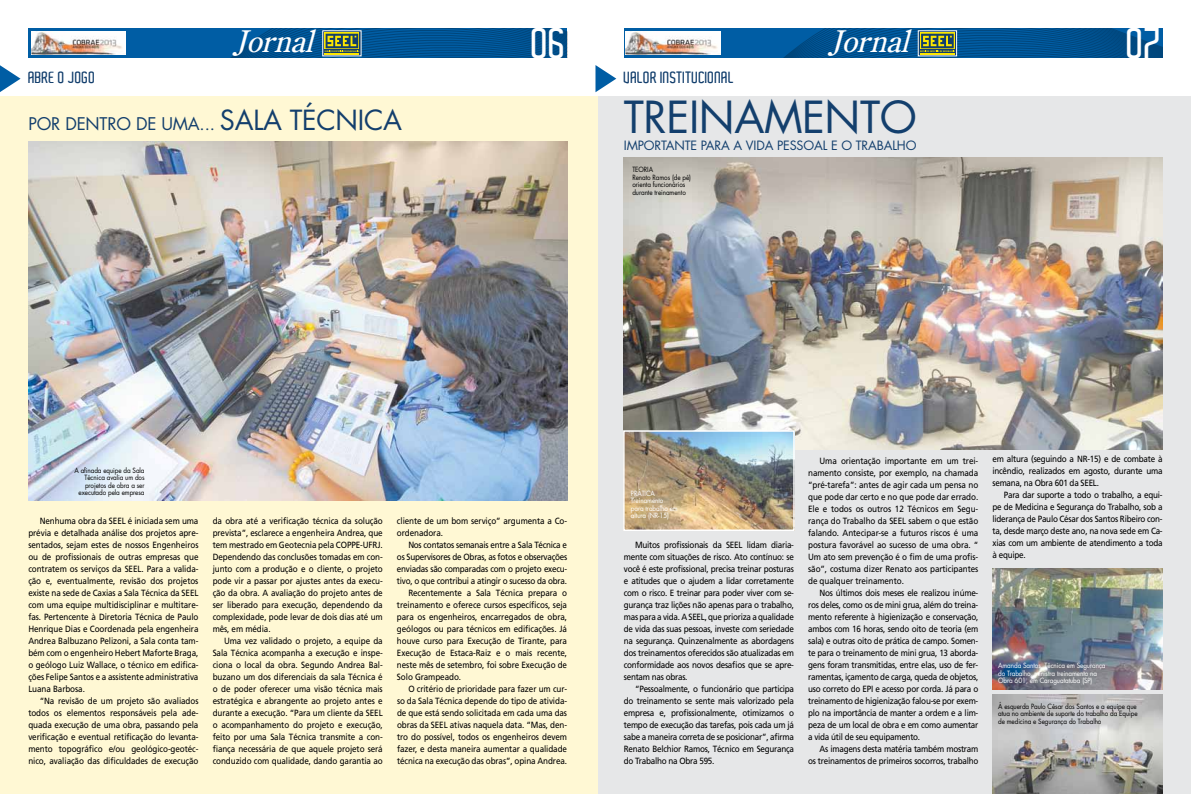
<style>
.page{position:relative;width:1191px;height:794px;background:#fff}
.page>*{position:absolute;margin:0;border:0;box-sizing:border-box;transform-origin:0 0}
.t1{font:43px "Futura";letter-spacing:-.01em;color:#133f6d}
.t2{font:600 41.2px "Aldo";color:#fff}
.t3{font:italic 29.6px "Century Old Style";color:#fff}
.t4{font:17px "Futura";letter-spacing:-.01em;color:#133f6d}
.t5{font:600 15.7px "Aldo";color:#133f6d}
.t6{font:12.5px "Futura";letter-spacing:-.01em;color:#133f6d}
.t7{font:9px/12px "Frutiger LT";letter-spacing:-.01em;color:#000;text-align:justify;scale:.9 1}
.t8{font:9px/12px "Frutiger LT";letter-spacing:-.03em;color:#000;text-align:right;scale:.9 1}
.t9{font:7px/7.5px "Futura";letter-spacing:-.01em;color:#000;text-align:right;scale:.9 1}
.t10{font:7px/7.5px "Futura";letter-spacing:-.01em;color:#fff;scale:.9 1}
.s1{font-size:27px}
</style>
<div class="page">
<div style="left:595px;top:96px;width:596px;height:698px;background:#e6e7e8"></div>
<div style="left:0;top:96px;width:597px;height:698px;background:#fff8d4"></div>
<svg style="left:0;top:65px;width:21px;height:27px"></svg>
<svg style="left:595px;top:65px;width:21px;height:27px"></svg>
<svg style="left:28px;top:28px;width:539px;height:29px;background:#095991"></svg>
<hr style="left:324px;top:53px;width:35px;height:1px;background:#fde700">
<svg style="left:624px;top:28px;width:538px;height:29px;background:#08578f"></svg>
<hr style="left:920px;top:53px;width:34px;height:1px;background:#fde700">
<img style="left:31px;top:31px;width:95px;height:24px">
<img style="left:626px;top:31px;width:94px;height:24px">
<img style="left:28px;top:141px;width:539px;height:359px">
<img style="left:624px;top:158px;width:538px;height:291px">
<img style="left:626px;top:433px;width:165px;height:95px">
<div style="left:623px;top:430px;width:171px;height:101px;border:2px solid #fff"></div>
<img style="left:992px;top:569px;width:170px;height:120px">
<img style="left:992px;top:695px;width:170px;height:99px">
<h2 class="t2" style="left:532px;top:20px;width:37px">06</h2>
<h2 class="t2" style="left:1127px;top:20px;width:37px">07</h2>
<h3 class="t3" style="left:234px;top:22px;width:79px">Jornal</h3>
<h3 class="t3" style="left:830px;top:22px;width:79px">Jornal</h3>
<h3 class="t5" style="left:28px;top:69px;width:69px">ABRE O JOGO</h3>
<h3 class="t5" style="left:624px;top:69px;width:112px">VALOR INSTITUCIONAL</h3>
<h3 class="t4" style="left:28px;top:112px;width:279px">Por dentro de uma... <span class="s1">SALA TÉCNICA</span></h3>
<h1 class="t1" style="left:624px;top:88px;width:295px">Treinamento</h1>
<h3 class="t6" style="left:624px;top:136px;width:294px">Importante para a vida pessoal e o trabalho</h3>
<p class="t9" style="left:632px;top:166px;width:67px;text-align:left">TEORIA<br>Renato Ramos (de pé) orienta funcionários durante treinamento</p>
<p class="t9" style="left:74px;top:466px;width:79px">A afinada equipe da Sala<br>Técnica avalia um dos projetos de obra a ser executado pela empresa</p>
<p class="t7" style="left:28px;top:515px;width:190px;text-indent:11px">Nenhuma obra da SEEL é iniciada sem uma prévia e detalhada análise dos projetos apre&shy;sentados, sejam estes de nossos Engenheiros ou de profissionais de outras empresas que contratem os serviços da SEEL. Para a valida&shy;ção e, eventualmente, revisão dos projetos existe na sede de Caxias a Sala Técnica da SEEL com uma equipe multidisciplinar e multitare&shy;fas. Pertencente à Diretoria Técnica de Paulo Henrique Dias e Coordenada pela engenheira Andrea Balbuzano Pelizoni, a Sala conta tam&shy;bém com o engenheiro Hebert Maforte Braga, o geólogo Luiz Wallace, o técnico em edifica&shy;ções Felipe Santos e a assistente administrativa Luana Barbosa.</p>
<p class="t7" style="left:28px;top:695px;width:190px;text-indent:11px">“Na revisão de um projeto são avaliados todos os elementos responsáveis pela ade&shy;quada execução de uma obra, passando pela verificação e eventual retificação do levanta&shy;mento topográfico e/ou geológico-geotéc&shy;nico, avaliação das dificuldades de execução</p>
<p class="t7" style="left:213px;top:515px;width:190px">da obra até a verificação técnica da solução prevista”, esclarece a engenheira Andrea, que tem mestrado em Geotecnia pela COPPE-UFRJ.<br>Dependendo das conclusões tomadas em con&shy;junto com a produção e o cliente, o projeto pode vir a passar por ajustes antes da execu&shy;ção da obra. A avaliação do projeto antes de ser liberado para execução, dependendo da complexidade, pode levar de dois dias até um mês, em média.</p>
<p class="t7" style="left:213px;top:635px;width:190px;text-indent:11px">Uma vez validado o projeto, a equipe da Sala Técnica acompanha a execução e inspe&shy;ciona o local da obra. Segundo Andrea Bal&shy;buzano um dos diferenciais da sala Técnica é o de poder oferecer uma visão técnica mais estratégica e abrangente ao projeto antes e durante a execução. “Para um cliente da SEEL o acompanhamento do projeto e execução, feito por uma Sala Técnica transmite a con&shy;fiança necessária de que aquele projeto será conduzido com qualidade, dando garantia ao</p>
<p class="t7" style="left:397px;top:515px;width:190px">cliente de um bom serviço” argumenta a Co&shy;ordenadora.</p>
<p class="t8" style="left:408px;top:539px;width:178px">Nos contatos semanais entre a Sala Técnica e</p>
<p class="t8" style="left:397px;top:551px;width:190px">os Supervisores de Obras, as fotos e observações</p>
<p class="t8" style="left:397px;top:563px;width:190px">enviadas são comparadas com o projeto execu-</p>
<p class="t8" style="left:397px;top:575px;width:190px">tivo, o que contribui a atingir o sucesso da obra.</p>
<p class="t7" style="left:408px;top:587px;width:178px">Recentemente a Sala Técnica prepara o</p>
<p class="t7" style="left:397px;top:599px;width:190px">treinamento e oferece cursos específicos, seja</p>
<p class="t7" style="left:397px;top:611px;width:190px">para os engenheiros, encarregados de obra,</p>
<p class="t7" style="left:397px;top:623px;width:190px">geólogos ou para técnicos em edificações. Já</p>
<p class="t7" style="left:397px;top:635px;width:190px">houve curso para Execução de Tirante, para</p>
<p class="t7" style="left:397px;top:647px;width:190px">Execução de Estaca-Raiz e o mais recente,</p>
<p class="t7" style="left:397px;top:659px;width:190px">neste mês de setembro, foi sobre Execução de</p>
<p class="t7" style="left:397px;top:671px;width:73px">Solo Grampeado.</p>
<p class="t7" style="left:408px;top:683px;width:178px">O critério de prioridade para fazer um cur-</p>
<p class="t7" style="left:397px;top:695px;width:190px">so da Sala Técnica depende do tipo de ativida-</p>
<p class="t7" style="left:397px;top:707px;width:190px">de que está sendo solicitada em cada uma das</p>
<p class="t7" style="left:397px;top:719px;width:190px">obras da SEEL ativas naquela data. “Mas, den-</p>
<p class="t7" style="left:397px;top:731px;width:190px">tro do possível, todos os engenheiros devem</p>
<p class="t7" style="left:397px;top:743px;width:190px">fazer, e desta maneira aumentar a qualidade</p>
<p class="t7" style="left:397px;top:755px;width:190px">técnica na execução das obras”, opina Andrea.</p>
<p class="t10" style="left:631px;top:489px;width:53px">PRÁTICA<br>Treinamento para trabalho em altura (NR-15)</p>
<p class="t7" style="left:624px;top:539px;width:191px;text-indent:11px">Muitos profissionais da SEEL lidam diaria&shy;mente com situações de risco. Ato contínuo: se você é este profissional, precisa treinar posturas e atitudes que o ajudem a lidar corretamente com o risco. E treinar para poder viver com se&shy;gurança traz lições não apenas para o trabalho, mas para a vida. A SEEL, que prioriza a qualidade de vida das suas pessoas, investe com seriedade na segurança. Quinzenalmente as abordagens dos treinamentos oferecidos são atualizadas em conformidade aos novos desafios que se apre&shy;sentam nas obras.</p>
<p class="t7" style="left:624px;top:683px;width:190px;text-indent:11px">“Pessoalmente, o funcionário que participa do treinamento se sente mais valorizado pela empresa e, profissionalmente, otimizamos o tempo de execução das tarefas, pois cada um já sabe a maneira correta de se posicionar”, afirma Renato Belchior Ramos, Técnico em Segurança do Trabalho na Obra 595.</p>
<p class="t7" style="left:808px;top:454px;width:190px;text-indent:11px">Uma orientação importante em um trei&shy;namento consiste, por exemplo, na chamada “pré-tarefa”: antes de agir cada um pensa no que pode dar certo e no que pode dar errado.<br>Ele e todos os outros 12 Técnicos em Segu&shy;rança do Trabalho da SEEL sabem o que estão falando. Antecipar-se a futuros riscos é uma postura favorável ao sucesso de uma obra. “ Um ato sem prevenção é o fim de uma profis&shy;são”, costuma dizer Renato aos participantes de qualquer treinamento.</p>
<p class="t7" style="left:808px;top:586px;width:191px;text-indent:11px">Nos últimos dois meses ele realizou inúme&shy;ros deles, como os de mini grua, além do treina&shy;mento referente à higienização e conservação, ambos com 16 horas, sendo oito de teoria (em sala) e outras oito de prática de campo. Somen&shy;te para o treinamento de mini grua, 13 aborda&shy;gens foram transmitidas, entre elas, uso de fer&shy;ramentas, içamento de carga, queda de objetos, uso correto do EPI e acesso por corda. Já para o treinamento de higienização falou-se por exem&shy;plo na importância de manter a ordem e a lim&shy;peza de um local de obra e em como aumentar a vida útil de seu equipamento.</p>
<p class="t8" style="left:808px;top:742px;width:190px">As imagens desta matéria também mostram<br>os treinamentos de primeiros socorros, trabalho</p>
<p class="t7" style="left:992px;top:453px;width:190px">em altura (seguindo a NR-15) e de combate à incêndio, realizados em agosto, durante uma semana, na Obra 601 da SEEL.</p>
<p class="t7" style="left:992px;top:489px;width:190px;text-indent:11px">Para dar suporte a todo o trabalho, a equi&shy;pe de Medicina e Segurança do Trabalho, sob a liderança de Paulo César dos Santos Ribeiro con&shy;ta, desde março deste ano, na nova sede em Ca&shy;xias com um ambiente de atendimento a toda à equipe.</p>
<p class="t10" style="left:998px;top:662px;width:121px">Amanda Santos, Técnica em Segurança do Trabalho, ministra treinamento na<br>Obra 601, em Caraguatatuba (SP)</p>
<p class="t9" style="left:998px;top:702px;width:156px;text-align:justify">Á esquerda Paulo César dos Santos e a equipe que atua no ambiente de suporte do trabalho da Equipe de medicina e Segurança do Trabalho</p>
</div>
